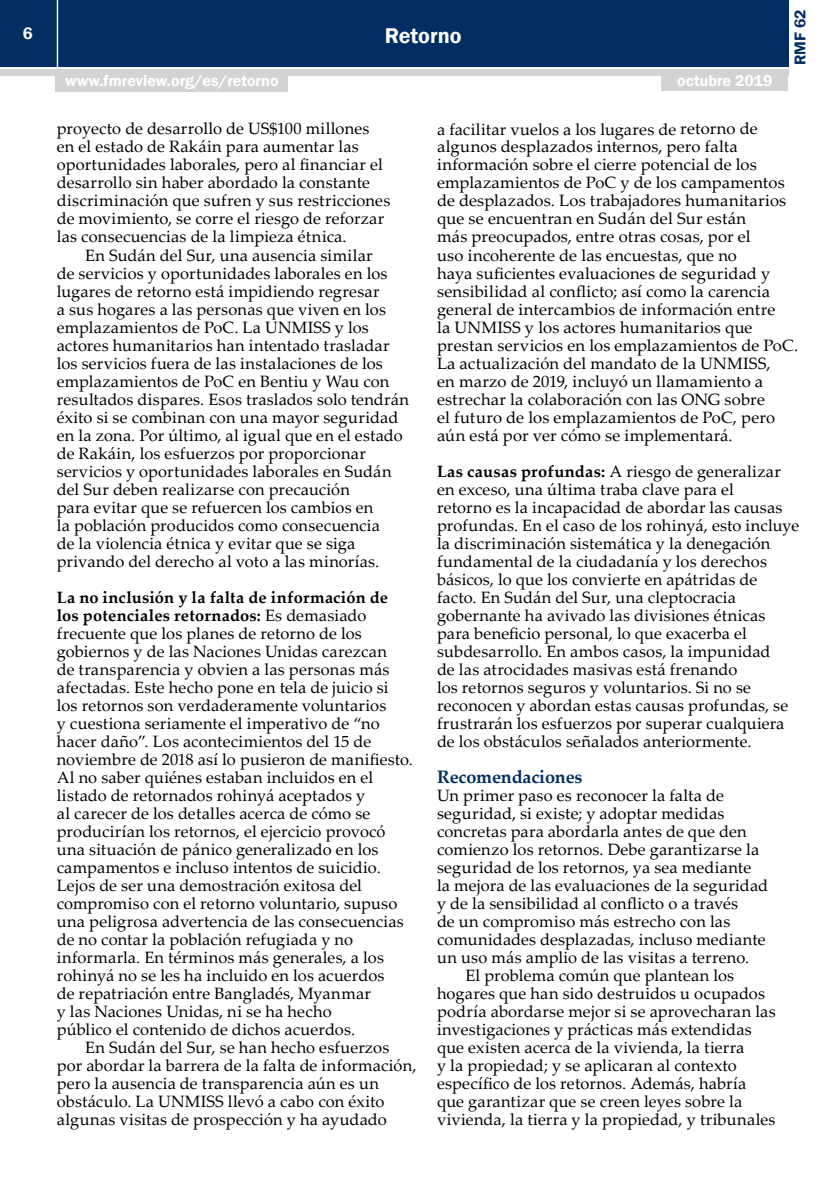
<style>
.page{position:relative;width:840px;height:1191px;background:#fff}
.page>*{position:absolute;margin:0;border:0;box-sizing:border-box;transform-origin:0 0}
.t1{font:600 22px "Franklin Gothic";color:#fff}
.t2{font:700 18px "Palatino Linotype";letter-spacing:-.01em;color:#002d62}
.t3{font:600 17px "Franklin Gothic";color:#fff}
.t4{font:16.4px/18px "Palatino Linotype";letter-spacing:.01em;color:#000}
.t5{font:600 16px "Franklin Gothic";color:#fff}
.t6{font:600 16px "Franklin Gothic";color:#002d62}
.s1{font-weight:700}
</style>
<div class="page">
<div style="left:0;top:0;width:787px;height:66px;background:#002d62"></div>
<div style="left:0;top:69px;width:787px;height:6px;background:#d1d3d4"></div>
<hr style="left:57px;top:0;width:1px;height:67px;background:#fff">
<div style="left:661px;top:73px;width:126px;height:18px;background:#d1d3d4"></div>
<div style="left:55px;top:74px;width:233px;height:18px;background:#d1d3d4"></div>
<p class="t3" style="left:23px;top:23px;width:11px">6</p>
<h1 class="t1" style="left:384px;top:22px;width:78px">Retorno</h1>
<p class="t6" style="left:789px;top:65px;width:57px;rotate:-90deg">RMF 62</p>
<p class="t5" style="left:65px;top:71px;width:215px">www.fmreview.org/es/retorno</p>
<p class="t5" style="left:677px;top:71px;width:97px">octubre 2019</p>
<p class="t4" style="left:57px;top:119px;width:335px">proyecto de desarrollo de US$100 millones en el estado de Rakáin para aumentar las oportunidades laborales, pero al financiar el desarrollo sin haber abordado la constante discriminación que sufren y sus restricciones de movimiento, se corre el riesgo de reforzar las consecuencias de la limpieza étnica.</p>
<p class="t4" style="left:57px;top:245px;width:353px;text-indent:28px">En Sudán del Sur, una ausencia similar<br>de servicios y oportunidades laborales en los lugares de retorno está impidiendo regresar<br>a sus hogares a las personas que viven en los emplazamientos de PoC. La UNMISS y los actores humanitarios han intentado trasladar los servicios fuera de las instalaciones de los emplazamientos de PoC en Bentiu y Wau con resultados dispares. Esos traslados solo tendrán éxito si se combinan con una mayor seguridad en la zona. Por último, al igual que en el estado de Rakáin, los esfuerzos por proporcionar servicios y oportunidades laborales en Sudán del Sur deben realizarse con precaución<br>para evitar que se refuercen los cambios en<br>la población producidos como consecuencia<br>de la violencia étnica y evitar que se siga privando del derecho al voto a las minorías.</p>
<p class="t4" style="left:57px;top:587px;width:357px"><span class="s1">La no inclusión y la falta de información de los potenciales retornados:</span> Es demasiado frecuente que los planes de retorno de los gobiernos y de las Naciones Unidas carezcan<br>de transparencia y obvien a las personas más afectadas. Este hecho pone en tela de juicio si los retornos son verdaderamente voluntarios<br>y cuestiona seriamente el imperativo de “no hacer daño”. Los acontecimientos del 15 de noviembre de 2018 así lo pusieron de manifiesto.<br>Al no saber quiénes estaban incluidos en el listado de retornados rohinyá aceptados y<br>al carecer de los detalles acerca de cómo se producirían los retornos, el ejercicio provocó una situación de pánico generalizado en los campamentos e incluso intentos de suicidio.<br>Lejos de ser una demostración exitosa del compromiso con el retorno voluntario, supuso una peligrosa advertencia de las consecuencias de no contar la población refugiada y no informarla. En términos más generales, a los rohinyá no se les ha incluido en los acuerdos<br>de repatriación entre Bangladés, Myanmar<br>y las Naciones Unidas, ni se ha hecho<br>público el contenido de dichos acuerdos.</p>
<p class="t4" style="left:57px;top:1037px;width:361px;text-indent:28px">En Sudán del Sur, se han hecho esfuerzos por abordar la barrera de la falta de información, pero la ausencia de transparencia aún es un obstáculo. La UNMISS llevó a cabo con éxito algunas visitas de prospección y ha ayudado</p>
<p class="t4" style="left:437px;top:120px;width:362px">a facilitar vuelos a los lugares de retorno de algunos desplazados internos, pero falta información sobre el cierre potencial de los emplazamientos de PoC y de los campamentos de desplazados. Los trabajadores humanitarios que se encuentran en Sudán del Sur están<br>más preocupados, entre otras cosas, por el<br>uso incoherente de las encuestas, que no<br>haya suficientes evaluaciones de seguridad y sensibilidad al conflicto; así como la carencia general de intercambios de información entre<br>la UNMISS y los actores humanitarios que prestan servicios en los emplazamientos de PoC.<br>La actualización del mandato de la UNMISS,<br>en marzo de 2019, incluyó un llamamiento a estrechar la colaboración con las ONG sobre<br>el futuro de los emplazamientos de PoC, pero aún está por ver cómo se implementará.</p>
<p class="t4" style="left:437px;top:461px;width:364px"><span class="s1">Las causas profundas:</span> A riesgo de generalizar en exceso, una última traba clave para el<br>retorno es la incapacidad de abordar las causas profundas. En el caso de los rohinyá, esto incluye la discriminación sistemática y la denegación fundamental de la ciudadanía y los derechos básicos, lo que los convierte en apátridas de facto. En Sudán del Sur, una cleptocracia gobernante ha avivado las divisiones étnicas para beneficio personal, lo que exacerba el subdesarrollo. En ambos casos, la impunidad<br>de las atrocidades masivas está frenando<br>los retornos seguros y voluntarios. Si no se reconocen y abordan estas causas profundas, se frustrarán los esfuerzos por superar cualquiera de los obstáculos señalados anteriormente.</p>
<p class="t2" style="left:437px;top:763px;width:147px">Recomendaciones</p>
<p class="t4" style="left:437px;top:785px;width:288px">Un primer paso es reconocer la falta de</p>
<p class="t4" style="left:437px;top:803px;width:289px">seguridad, si existe; y adoptar medidas</p>
<p class="t4" style="left:437px;top:821px;width:311px">concretas para abordarla antes de que den</p>
<p class="t4" style="left:437px;top:839px;width:324px">comienzo los retornos. Debe garantizarse la</p>
<p class="t4" style="left:437px;top:857px;width:315px">seguridad de los retornos, ya sea mediante</p>
<p class="t4" style="left:437px;top:875px;width:332px">la mejora de las evaluaciones de la seguridad</p>
<p class="t4" style="left:437px;top:893px;width:302px">y de la sensibilidad al conflicto o a través</p>
<p class="t4" style="left:437px;top:911px;width:295px">de un compromiso más estrecho con las</p>
<p class="t4" style="left:437px;top:929px;width:330px">comunidades desplazadas, incluso mediante</p>
<p class="t4" style="left:437px;top:947px;width:313px">un uso más amplio de las visitas a terreno.</p>
<p class="t4" style="left:465px;top:965px;width:270px">El problema común que plantean los</p>
<p class="t4" style="left:437px;top:983px;width:329px">hogares que han sido destruidos u ocupados</p>
<p class="t4" style="left:437px;top:1001px;width:340px">podría abordarse mejor si se aprovecharan las</p>
<p class="t4" style="left:437px;top:1019px;width:316px">investigaciones y prácticas más extendidas</p>
<p class="t4" style="left:437px;top:1037px;width:308px">que existen acerca de la vivienda, la tierra</p>
<p class="t4" style="left:437px;top:1055px;width:301px">y la propiedad; y se aplicaran al contexto</p>
<p class="t4" style="left:437px;top:1073px;width:310px">específico de los retornos. Además, habría</p>
<p class="t4" style="left:437px;top:1091px;width:306px">que garantizar que se creen leyes sobre la</p>
<p class="t4" style="left:437px;top:1109px;width:340px">vivienda, la tierra y la propiedad, y tribunales</p>
</div>
